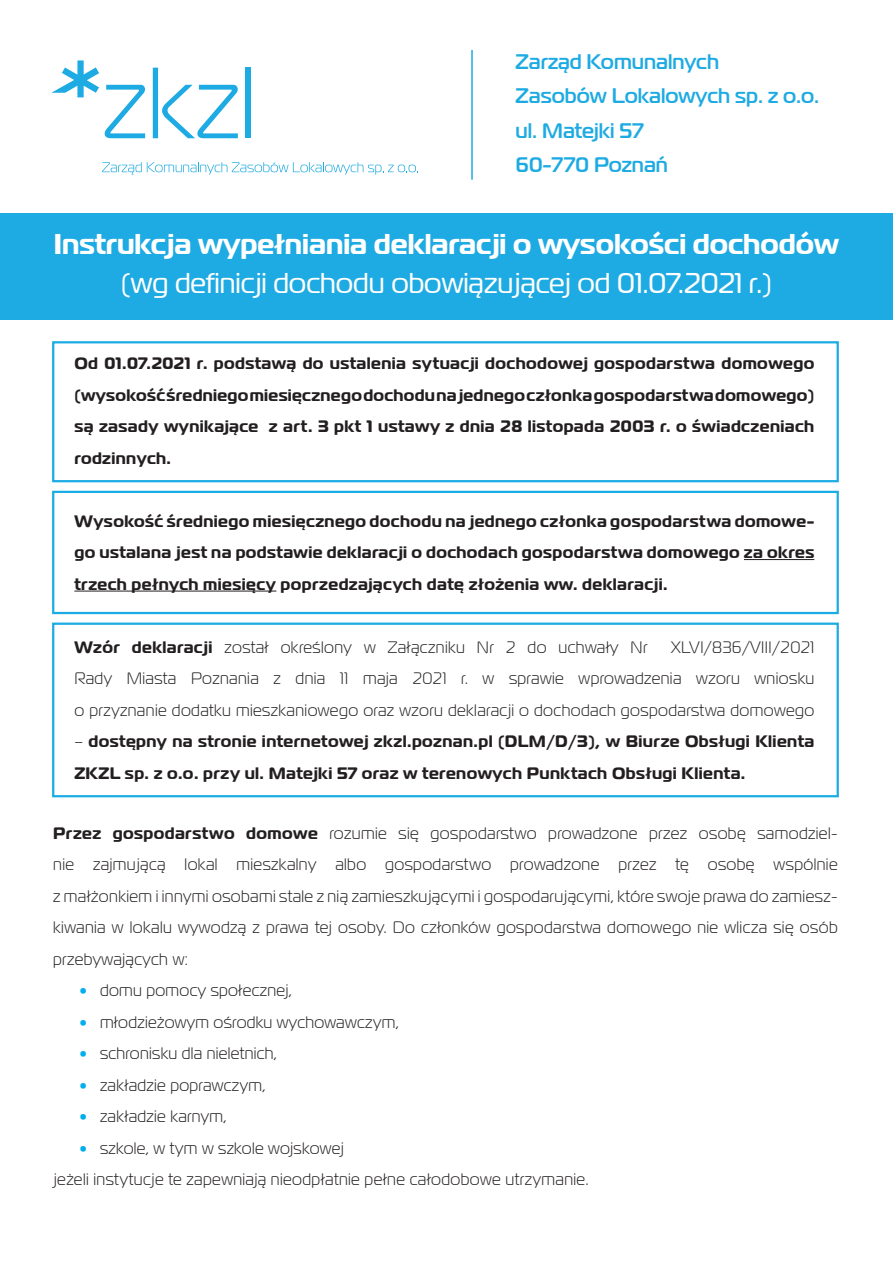
<style>
.page{position:relative;width:893px;height:1263px;background:#fff}
.page>*{position:absolute;margin:0;border:0;box-sizing:border-box;transform-origin:0 0}
.t1{font:700 28.5px "Magistral";color:#fff}
.t2{font:28.5px "Magistral";color:#fff}
.t3{font:500 21px "Magistral";color:#1eaae2}
.t4{font:300 16.5px/31.5px "Magistral";letter-spacing:.025em;color:#231f20;text-align:justify}
.t5{font:700 16.5px/31.5px "Magistral";letter-spacing:.025em;color:#231f20;text-align:justify}
.s1{font-weight:700}
.s2{font-weight:300}
.s3{color:#00aeef}
</style>
<div class="page">
<svg style="left:105px;top:85px;width:40px;height:53px"></svg>
<svg style="left:153px;top:68px;width:85px;height:70px"></svg>
<div style="left:246px;top:68px;width:5px;height:70px;background:#1eaae2"></div>
<svg style="left:51px;top:60px;width:48px;height:37px"></svg>
<svg style="left:102px;top:162px;width:192px;height:13px"></svg>
<svg style="left:300px;top:162px;width:118px;height:13px"></svg>
<hr style="left:471px;top:50px;width:2px;height:130px;background:#1eaae2">
<div style="left:0;top:213px;width:893px;height:106px;background:#1eaae2"></div>
<hr style="left:744px;top:559px;width:70px;height:1px;background:#231f20">
<hr style="left:74px;top:591px;width:202px;height:1px;background:#231f20">
<div style="left:52px;top:341px;width:787px;height:141px;border:2px solid #1bace3"></div>
<div style="left:52px;top:491px;width:787px;height:123px;border:2px solid #1bace3"></div>
<div style="left:52px;top:622px;width:787px;height:175px;border:2px solid #1bace3"></div>
<p class="t3" style="left:516px;top:49px;width:205px">Zarząd Komunalnych</p>
<p class="t3" style="left:516px;top:83px;width:305px">Zasobów Lokalowych sp. z o.o.</p>
<p class="t3" style="left:516px;top:118px;width:130px">ul. Matejki 57</p>
<p class="t3" style="left:516px;top:152px;width:154px">60-770 Poznań</p>
<p class="t1" style="left:54px;top:226px;width:787px">Instrukcja wypełniania deklaracji o wysokości dochodów</p>
<p class="t2" style="left:121px;top:266px;width:653px">(wg definicji dochodu obowiązującej od 01.07.2021 r.)</p>
<p class="t5" style="left:74px;top:348px;width:741px">Od 01.07.2021 r. podstawą do ustalenia sytuacji dochodowej gospodarstwa domowego (wysokość średniego miesięcznego dochodu na jednego członka gospodarstwa domowego) są zasady wynikające z art. 3 pkt 1 ustawy z dnia 28 listopada 2003 r. o świadczeniach rodzinnych.</p>
<p class="t5" style="left:74px;top:505px;width:741px">Wysokość średniego miesięcznego dochodu na jednego członka gospodarstwa domowe&shy;go ustalana jest na podstawie deklaracji o dochodach gospodarstwa domowego za okres trzech pełnych miesięcy poprzedzających datę złożenia ww. deklaracji.</p>
<p class="t4" style="left:74px;top:631px;width:574px"><span class="s1">Wzór deklaracji</span> został określony w Załączniku Nr 2 do uchwały Nr</p>
<p class="t4" style="left:74px;top:631px;width:741px;text-indent:597px">XLVI/836/VIII/2021<br>Rady Miasta Poznania z dnia 11 maja 2021 r. w sprawie wprowadzenia wzoru wniosku o przyznanie dodatku mieszkaniowego oraz wzoru deklaracji o dochodach gospodarstwa domowego</p>
<p class="t5" style="left:74px;top:726px;width:741px"><span class="s2">–</span> dostępny na stronie internetowej zkzl.poznan.pl (DLM/D/3), w Biurze Obsługi Klienta<br>ZKZL sp. z o.o. przy ul. Matejki 57 oraz w terenowych Punktach Obsługi Klienta.</p>
<p class="t4" style="left:53px;top:817px;width:786px"><span class="s1">Przez gospodarstwo domowe</span> rozumie się gospodarstwo prowadzone przez osobę samodziel&shy;nie zajmującą lokal mieszkalny albo gospodarstwo prowadzone przez tę osobę wspólnie z małżonkiem i innymi osobami stale z nią zamieszkującymi i gospodarującymi, które swoje prawa do zamiesz&shy;kiwania w lokalu wywodzą z prawa tej osoby. Do członków gospodarstwa domowego nie wlicza się osób przebywających w:</p>
<p class="t4" style="left:79px;top:974px;width:215px"><span class="s3">•</span> domu pomocy społecznej,</p>
<p class="t4" style="left:79px;top:1006px;width:322px"><span class="s3">•</span> młodzieżowym ośrodku wychowawczym,</p>
<p class="t4" style="left:79px;top:1037px;width:200px"><span class="s3">•</span> schronisku dla nieletnich,</p>
<p class="t4" style="left:79px;top:1069px;width:188px"><span class="s3">•</span> zakładzie poprawczym,</p>
<p class="t4" style="left:79px;top:1100px;width:149px"><span class="s3">•</span> zakładzie karnym,</p>
<p class="t4" style="left:79px;top:1132px;width:267px"><span class="s3">•</span> szkole, w tym w szkole wojskowej</p>
<p class="t4" style="left:53px;top:1163px;width:537px">jeżeli instytucje te zapewniają nieodpłatnie pełne całodobowe utrzymanie.</p>
</div>
